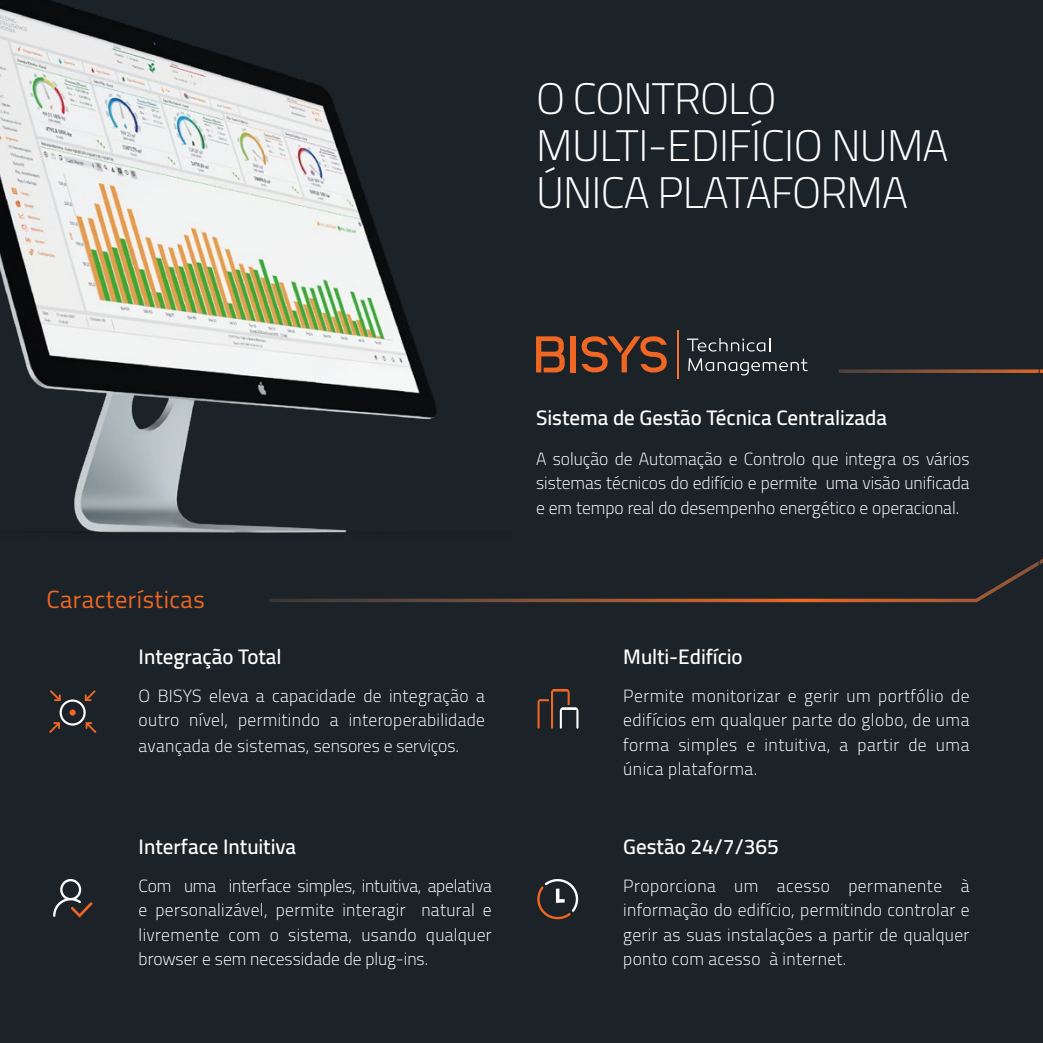
<style>
.page{position:relative;width:1043px;height:1043px;background:#fff}
.page>*{position:absolute;margin:0;border:0;box-sizing:border-box;transform-origin:0 0}
.t1{font:300 43.75px/47.2px "Cairo";letter-spacing:-.02em;color:#fff}
.t2{font:24.5px "Cairo";letter-spacing:.02em;color:#ef6723}
.t3{font:600 21px "Cairo";color:#fff}
.t4{font:300 17.5px/24.5px "Cairo";letter-spacing:.02em;color:#fff;text-align:justify}
</style>
<div class="page">
<div style="left:0;top:0;width:1042px;height:1042px;background:#1b2228"></div>
<svg style="left:49px;top:690px;width:47px;height:42px"></svg>
<svg style="left:537px;top:688px;width:41px;height:40px"></svg>
<svg style="left:537px;top:879px;width:42px;height:39px"></svg>
<svg style="left:53px;top:879px;width:39px;height:38px"></svg>
<img style="left:0;top:0;width:436px;height:533px">
<svg style="left:265px;top:492px;width:777px;height:111px"></svg>
<svg style="left:839px;top:369px;width:203px;height:4px"></svg>
<svg style="left:687px;top:338px;width:83px;height:13px"></svg>
<svg style="left:688px;top:358px;width:119px;height:17px"></svg>
<hr style="left:677px;top:330px;width:1px;height:48px;background:#f4742b">
<div style="left:570px;top:336px;width:5px;height:36px;background:#ef6723"></div>
<svg style="left:536px;top:336px;width:28px;height:36px"></svg>
<svg style="left:581px;top:336px;width:86px;height:36px"></svg>
<hr style="left:1038px;top:0;width:1px;height:1042px;background:#1b2228">
<h1 class="t1" style="left:536px;top:74px;width:414px">O CONTROLO<br>MULTI-EDIFÍCIO NUMA<br>ÚNICA PLATAFORMA</h1>
<p class="t3" style="left:536px;top:400px;width:352px">Sistema de Gestão Técnica Centralizada</p>
<p class="t4" style="left:536px;top:446px;width:435px">A solução de Automação e Controlo que integra os vários sistemas técnicos do edifício e permite uma visão unificada e em tempo real do desempenho energético e operacional.</p>
<h2 class="t2" style="left:46px;top:578px;width:160px">Características</h2>
<p class="t3" style="left:139px;top:639px;width:144px">Integração Total</p>
<p class="t3" style="left:623px;top:639px;width:121px">Multi-Edifício</p>
<p class="t4" style="left:139px;top:682px;width:347px">O BISYS eleva a capacidade de integração a outro nível, permitindo a interoperabilidade</p>
<p class="t4" style="left:139px;top:733px;width:322px">avançada de sistemas, sensores e serviços.</p>
<p class="t4" style="left:623px;top:682px;width:347px">Permite monitorizar e gerir um portfólio de edifícios em qualquer parte do globo, de uma forma simples e intuitiva, a partir de uma única plataforma.</p>
<p class="t3" style="left:139px;top:829px;width:159px">Interface Intuitiva</p>
<p class="t3" style="left:623px;top:829px;width:157px">Gestão 24/7/365</p>
<p class="t4" style="left:139px;top:872px;width:354px">Com uma interface simples, intuitiva, apelativa e personalizável, permite interagir natural e livremente com o sistema, usando qualquer browser e sem necessidade de plug-ins.</p>
<p class="t4" style="left:623px;top:872px;width:347px">Proporciona um acesso permanente à informação do edifício, permitindo controlar e gerir as suas instalações a partir de qualquer ponto com acesso à internet.</p>
</div>
